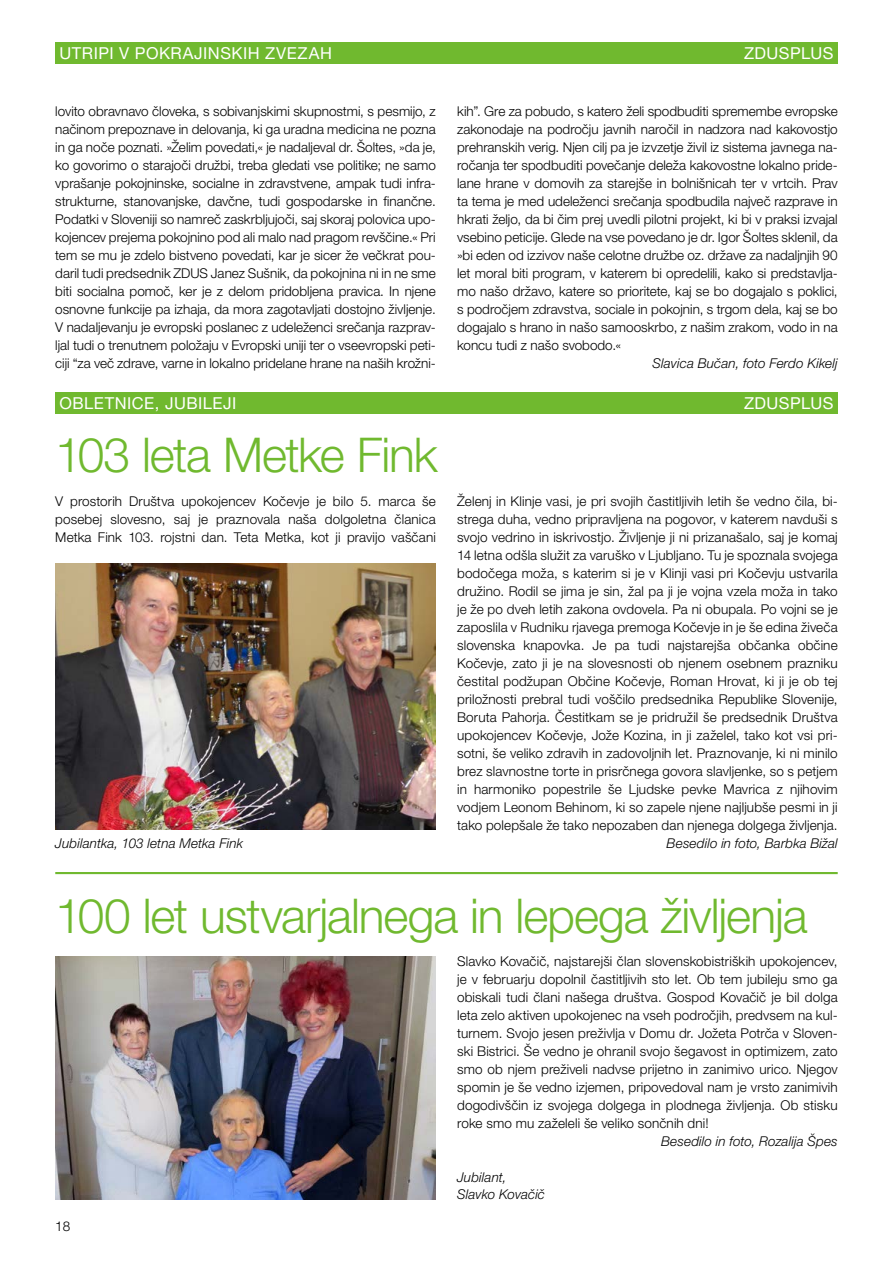
<style>
.page{position:relative;width:893px;height:1263px;background:#fff}
.page>*{position:absolute;margin:0;border:0;box-sizing:border-box;transform-origin:0 0}
.NASLOV{font:300 48px "Helvetica Neue LT Pro";letter-spacing:-.025em;color:#70b92f}
.PASICA{font:16.5px "Helvetica Neue LT Pro";letter-spacing:.03em;color:#fff}
.BODY{font:300 13.5px/18px "Helvetica Neue LT Pro";letter-spacing:.005em;color:#000;text-align:justify}
.Avtor{font:italic 300 13.5px "Helvetica Neue LT Pro";letter-spacing:.01em;color:#000}
.PODPIS{font:italic 300 13.5px/17px "Helvetica Neue LT Pro";letter-spacing:.005em;color:#000}
</style>
<div class="page">
<div style="left:55px;top:43px;width:783px;height:21px;background:#70b92f"></div>
<div style="left:55px;top:392px;width:783px;height:21px;background:#70b92f"></div>
<img style="left:55px;top:957px;width:381px;height:242px">
<hr style="left:55px;top:872px;width:783px;height:2px;background:#70b92f">
<img style="left:55px;top:563px;width:381px;height:267px">
<p class="PASICA" style="left:60px;top:43px;width:274px">UTRIPI V POKRAJINSKIH ZVEZAH</p>
<p class="PASICA" style="left:744px;top:43px;width:91px">ZDUSPLUS</p>
<p class="BODY" style="left:55px;top:102px;width:382px">lovito obravnavo človeka, s sobivanjskimi skupnostmi, s pesmijo, z načinom prepoznave in delovanja, ki ga uradna medicina ne pozna in ga noče poznati. »Želim povedati,« je nadaljeval dr. Šoltes, »da je, ko govorimo o starajoči družbi, treba gledati vse politike; ne samo vprašanje pokojninske, socialne in zdravstvene, ampak tudi infra&shy;strukturne, stanovanjske, davčne, tudi gospodarske in finančne.<br>Podatki v Sloveniji so namreč zaskrbljujoči, saj skoraj polovica upo&shy;kojencev prejema pokojnino pod ali malo nad pragom revščine.« Pri tem se mu je zdelo bistveno povedati, kar je sicer že večkrat pou&shy;daril tudi predsednik ZDUS Janez Sušnik, da pokojnina ni in ne sme biti socialna pomoč, ker je z delom pridobljena pravica. In njene osnovne funkcije pa izhaja, da mora zagotavljati dostojno življenje.<br>V nadaljevanju je evropski poslanec z udeleženci srečanja razprav&shy;ljal tudi o trenutnem položaju v Evropski uniji ter o vseevropski peti&shy;ciji “za več zdrave, varne in lokalno pridelane hrane na naših krožni-</p>
<p class="BODY" style="left:457px;top:102px;width:382px">kih”. Gre za pobudo, s katero želi spodbuditi spremembe evropske zakonodaje na področju javnih naročil in nadzora nad kakovostjo prehranskih verig. Njen cilj pa je izvzetje živil iz sistema javnega na&shy;ročanja ter spodbuditi povečanje deleža kakovostne lokalno pride&shy;lane hrane v domovih za starejše in bolnišnicah ter v vrtcih. Prav ta tema je med udeleženci srečanja spodbudila največ razprave in hkrati željo, da bi čim prej uvedli pilotni projekt, ki bi v praksi izvajal vsebino peticije. Glede na vse povedano je dr. Igor Šoltes sklenil, da »bi eden od izzivov naše celotne družbe oz. države za nadaljnjih 90 let moral biti program, v katerem bi opredelili, kako si predstavlja&shy;mo našo državo, katere so prioritete, kaj se bo dogajalo s poklici, s področjem zdravstva, sociale in pokojnin, s trgom dela, kaj se bo dogajalo s hrano in našo samooskrbo, z našim zrakom, vodo in na koncu tudi z našo svobodo.«</p>
<p class="Avtor" style="left:653px;top:355px;width:187px">Slavica Bučan, foto Ferdo Kikelj</p>
<p class="PASICA" style="left:60px;top:393px;width:178px">OBLETNICE, JUBILEJI</p>
<p class="PASICA" style="left:744px;top:393px;width:91px">ZDUSPLUS</p>
<p class="NASLOV" style="left:55px;top:425px;width:384px">103 leta Metke Fink</p>
<p class="BODY" style="left:55px;top:492px;width:382px">V prostorih Društva upokojencev Kočevje je bilo 5. marca še posebej slovesno, saj je praznovala naša dolgoletna članica Metka Fink 103. rojstni dan. Teta Metka, kot ji pravijo vaščani</p>
<p class="BODY" style="left:457px;top:492px;width:382px">Želenj in Klinje vasi, je pri svojih častitljivih letih še vedno čila, bi&shy;strega duha, vedno pripravljena na pogovor, v katerem navduši s svojo vedrino in iskrivostjo. Življenje ji ni prizanašalo, saj je komaj 14 letna odšla služit za varuško v Ljubljano. Tu je spoznala svojega bodočega moža, s katerim si je v Klinji vasi pri Kočevju ustvarila družino. Rodil se jima je sin, žal pa ji je vojna vzela moža in tako je že po dveh letih zakona ovdovela. Pa ni obupala. Po vojni se je zaposlila v Rudniku rjavega premoga Kočevje in je še edina živeča slovenska knapovka. Je pa tudi najstarejša občanka občine Kočevje, zato ji je na slovesnosti ob njenem osebnem prazniku čestital podžupan Občine Kočevje, Roman Hrovat, ki ji je ob tej priložnosti prebral tudi voščilo predsednika Republike Slovenije, Boruta Pahorja. Čestitkam se je pridružil še predsednik Društva upokojencev Kočevje, Jože Kozina, in ji zaželel, tako kot vsi pri&shy;sotni, še veliko zdravih in zadovoljnih let. Praznovanje, ki ni minilo brez slavnostne torte in prisrčnega govora slavljenke, so s petjem in harmoniko popestrile še Ljudske pevke Mavrica z njihovim vodjem Leonom Behinom, ki so zapele njene najljubše pesmi in ji tako polepšale že tako nepozaben dan njenega dolgega življenja.</p>
<p class="PODPIS" style="left:55px;top:834px;width:189px">Jubilantka, 103 letna Metka Fink</p>
<p class="Avtor" style="left:667px;top:835px;width:173px">Besedilo in foto, Barbka Bižal</p>
<p class="NASLOV" style="left:55px;top:886px;width:754px">100 let ustvarjalnega in lepega življenja</p>
<p class="BODY" style="left:457px;top:952px;width:382px">Slavko Kovačič, najstarejši član slovenskobistriških upokojencev, je v februarju dopolnil častitljivih sto let. Ob tem jubileju smo ga obiskali tudi člani našega društva. Gospod Kovačič je bil dolga leta zelo aktiven upokojenec na vseh področjih, predvsem na kul&shy;turnem. Svojo jesen preživlja v Domu dr. Jožeta Potrča v Sloven&shy;ski Bistrici. Še vedno je ohranil svojo šegavost in optimizem, zato smo ob njem preživeli nadvse prijetno in zanimivo urico. Njegov spomin je še vedno izjemen, pripovedoval nam je vrsto zanimivih dogodivščin iz svojega dolgega in plodnega življenja. Ob stisku roke smo mu zaželeli še veliko sončnih dni!</p>
<p class="Avtor" style="left:661px;top:1133px;width:178px">Besedilo in foto, Rozalija Špes</p>
<p class="BODY" style="left:55px;top:1217px;width:17px">18</p>
<p class="PODPIS" style="left:457px;top:1169px;width:89px">Jubilant,<br>Slavko Kovačič</p>
</div>
